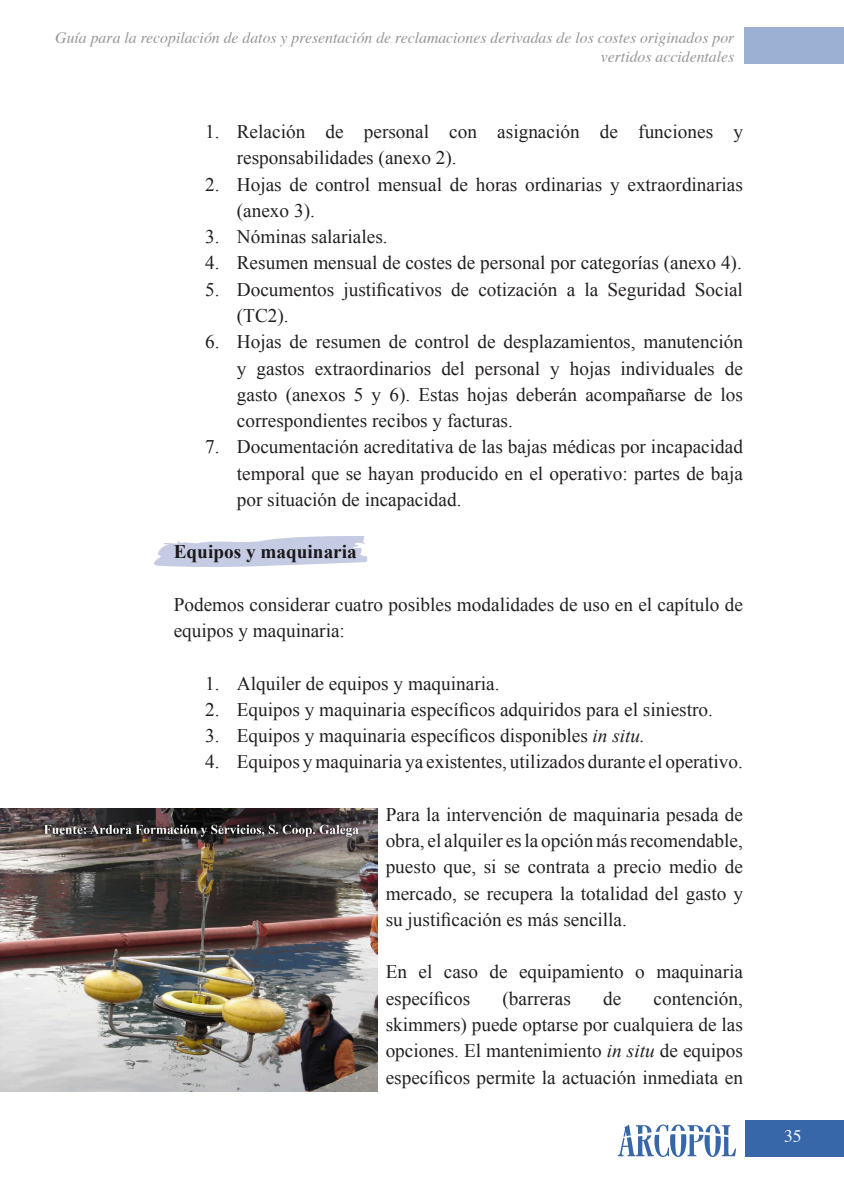
<style>
.page{position:relative;width:844px;height:1191px;background:#fff}
.page>*{position:absolute;margin:0;border:0;box-sizing:border-box;transform-origin:0 0}
.Párrafo_de_lista{font:19.25px/26.2px "Times New Roman";color:#231f20}
.t1{font:700 19.25px "Times New Roman";color:#231f20}
.t2{font:17.5px "Times";color:#fff}
.t3{font:italic 15.75px/18.9px "Times";color:#939598;text-align:right}
.s1{font-style:italic}
</style>
<div class="page">
<div style="left:744px;top:1120px;width:99px;height:37px;background:#3867a9"></div>
<div style="left:744px;top:27px;width:99px;height:37px;background:#9bb0d2"></div>
<svg style="left:617px;top:1124px;width:119px;height:33px"></svg>
<svg style="left:154px;top:536px;width:214px;height:31px"></svg>
<img style="left:0;top:808px;width:377px;height:283px">
<p class="t3" style="left:55px;top:27px;width:680px">Guía para la recopilación de datos y presentación de reclamaciones derivadas de los costes originados por vertidos accidentales</p>
<p class="Párrafo_de_lista" style="left:237px;top:118px;width:507px;text-indent:-32px">1. Relación de personal con asignación de funciones y responsabilidades (anexo 2).</p>
<p class="Párrafo_de_lista" style="left:237px;top:171px;width:507px;text-indent:-32px">2. Hojas de control mensual de horas ordinarias y extraordinarias (anexo 3).</p>
<p class="Párrafo_de_lista" style="left:205px;top:223px;width:184px">3. Nóminas salariales.</p>
<p class="Párrafo_de_lista" style="left:205px;top:250px;width:538px">4. Resumen mensual de costes de personal por categorías (anexo 4).</p>
<p class="Párrafo_de_lista" style="left:237px;top:276px;width:507px;text-indent:-32px">5. Documentos justificativos de cotización a la Seguridad Social (TC2).</p>
<p class="Párrafo_de_lista" style="left:237px;top:328px;width:507px;text-align:justify;text-indent:-32px">6. Hojas de resumen de control de desplazamientos, manutención y gastos extraordinarios del personal y hojas individuales de gasto (anexos 5 y 6). Estas hojas deberán acompañarse de los correspondientes recibos y facturas.</p>
<p class="Párrafo_de_lista" style="left:237px;top:433px;width:507px;text-align:justify;text-indent:-32px">7. Documentación acreditativa de las bajas médicas por incapacidad temporal que se hayan producido en el operativo: partes de baja por situación de incapacidad.</p>
<p class="t1" style="left:174px;top:538px;width:184px">Equipos y maquinaria</p>
<p class="Párrafo_de_lista" style="left:174px;top:591px;width:570px">Podemos considerar cuatro posibles modalidades de uso en el capítulo de equipos y maquinaria:</p>
<p class="Párrafo_de_lista" style="left:205px;top:670px;width:296px">1. Alquiler de equipos y maquinaria.</p>
<p class="Párrafo_de_lista" style="left:205px;top:696px;width:509px">2. Equipos y maquinaria específicos adquiridos para el siniestro.</p>
<p class="Párrafo_de_lista" style="left:205px;top:722px;width:441px">3. Equipos y maquinaria específicos disponibles <span class="s1">in situ.</span></p>
<p class="Párrafo_de_lista" style="left:205px;top:748px;width:539px">4. Equipos y maquinaria ya existentes, utilizados durante el operativo.</p>
<p class="Párrafo_de_lista" style="left:385px;top:801px;width:359px;text-align:justify">Para la intervención de maquinaria pesada de obra, el alquiler es la opción más recomendable, puesto que, si se contrata a precio medio de mercado, se recupera la totalidad del gasto y su justificación es más sencilla.</p>
<p class="Párrafo_de_lista" style="left:385px;top:958px;width:359px">En el caso de equipamiento o maquinaria específicos</p>
<p class="Párrafo_de_lista" style="left:385px;top:985px;width:359px;text-align:justify;text-indent:268px">contención, skimmers) puede optarse por cualquiera de las opciones. El mantenimiento <span class="s1">in situ</span> de equipos específicos permite la actuación inmediata en</p>
<p class="Párrafo_de_lista" style="left:502px;top:985px;width:70px">(barreras</p>
<p class="Párrafo_de_lista" style="left:603px;top:985px;width:20px">de</p>
<p class="t2" style="left:784px;top:1120px;width:19px">35</p>
</div>
